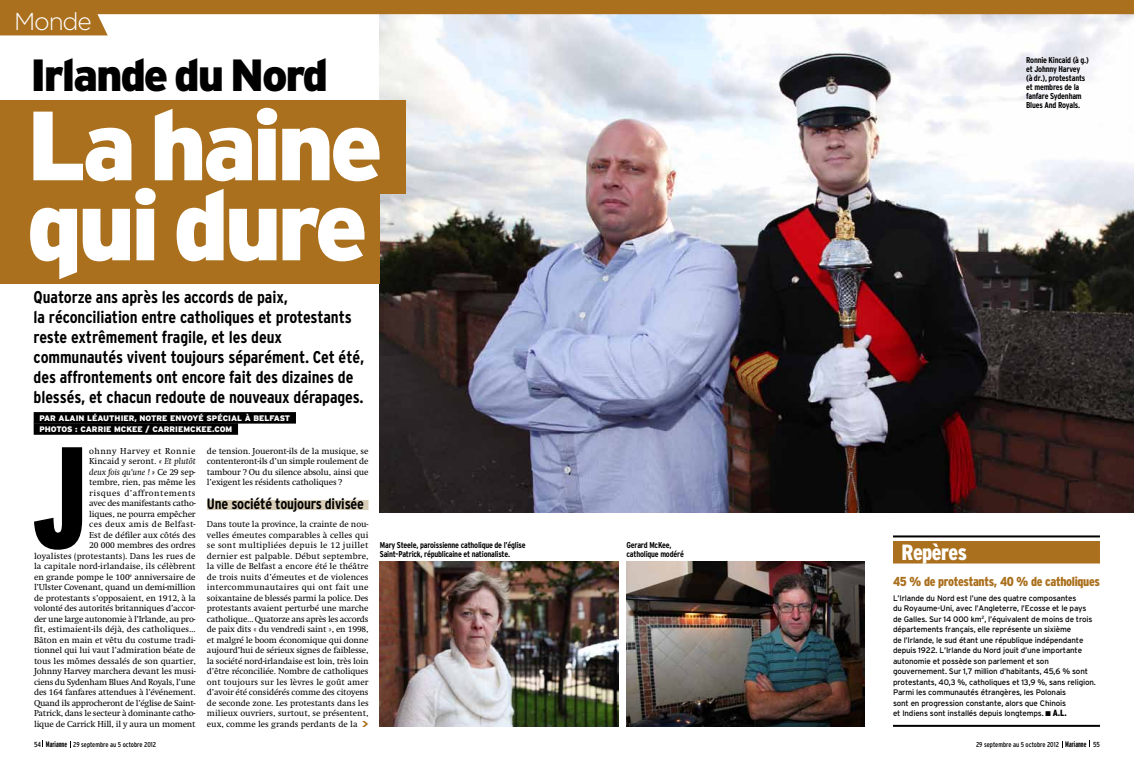
<style>
.page{position:relative;width:1134px;height:766px;background:#fff}
.page>*{position:absolute;margin:0;border:0;box-sizing:border-box;transform-origin:0 0}
.t1{font:900 extra-condensed 144px "Interstate";color:#000}
.t2{font:900 98px/80px "Interstate";letter-spacing:-.05em;color:#fff}
.t3{font:900 45px "Interstate";letter-spacing:-.05em;color:#000}
.t4{font:300 24.5px "Gotham";letter-spacing:-.05em;color:#fff}
.t5{font:900 condensed 22px "Interstate";letter-spacing:-.025em;color:#fff}
.t6{font:700 condensed 17px/20px "Interstate";letter-spacing:-.005em;color:#000}
.t7{font:700 condensed 15px "Interstate";letter-spacing:-.015em;color:#000}
.t8{font:900 condensed 13px "Interstate";letter-spacing:-.025em;color:#aa701e}
.t9{font:9px/10.5px "Swift Regu";letter-spacing:-.02em;color:#000;text-align:justify}
.t10{font:9px/10.5px "Swift Regu";letter-spacing:.04em;color:#000}
.t11{font:italic 9px "Swift";letter-spacing:-.015em;color:#000}
.t12{font:700 condensed 8.5px/9px "Interstate";letter-spacing:-.025em;color:#000}
.t13{font:8px/10.5px "Interstate";letter-spacing:-.02em;color:#000}
.t14{font:900 8px/11.2px "Interstate";color:#fff}
.t15{font:condensed 7px "Interstate";color:#000}
.s1{font-family:"Swift";font-style:italic}
.s2{font-family:"Swift Regu";font-style:normal}
.s3{font-weight:900;font-stretch:condensed;font-size:9px}
.s4{font-size:7.3px}
.s5{font-weight:700;font-stretch:extra-condensed;font-size:8px}
</style>
<div class="page">
<img style="left:380px;top:14px;width:754px;height:498px">
<div style="left:0;top:101px;width:405px;height:93px;background:#aa701e"></div>
<div style="left:0;top:185px;width:380px;height:99px;background:#aa701e"></div>
<div style="left:0;top:14px;width:108px;height:21px;background:#aa701e"></div>
<div style="left:567px;top:0;width:567px;height:14px;background:#aa701e"></div>
<div style="left:0;top:0;width:567px;height:14px;background:#aa701e"></div>
<div style="left:34px;top:412px;width:262px;height:11px;background:#000"></div>
<div style="left:34px;top:423px;width:204px;height:11px;background:#000"></div>
<hr style="left:893px;top:724px;width:207px;height:2px;background:#000">
<hr style="left:893px;top:535px;width:207px;height:2px;background:#000">
<div style="left:893px;top:541px;width:207px;height:22px;background:#aa701e"></div>
<img style="left:380px;top:561px;width:238px;height:165px">
<img style="left:626px;top:561px;width:239px;height:165px">
<div style="left:207px;top:500px;width:162px;height:10px;background:#d9cfb8"></div>
<h3 class="t4" style="left:14px;top:8px;width:79px">Monde</h3>
<h3 class="t3" style="left:30px;top:49px;width:299px">IRLANDE DU NORD</h3>
<h2 class="t2" style="left:26px;top:105px;width:358px">LA HAINE<br>QUI DURE</h2>
<p class="t6" style="left:34px;top:287px;width:332px">Quatorze ans après les accords de paix,<br>la réconciliation entre catholiques et protestants reste extrêmement fragile, et les deux communautés vivent toujours séparément. Cet été, des affrontements ont encore fait des dizaines de blessés, et chacun redoute de nouveaux dérapages.</p>
<p class="t14" style="left:39px;top:412px;width:252px">PAR ALAIN LÉAUTHIER, NOTRE ENVOYÉ SPÉCIAL À BELFAST<br>PHOTOS : CARRIE MCKEE / CARRIEMCKEE.COM</p>
<h1 class="t1" style="left:33px;top:418px;width:55px">J</h1>
<p class="t10" style="left:89px;top:445px;width:108px">ohnny Harvey et Ronnie<br>Kincaid y seront. <span class="s1">« Et plutôt</span></p>
<p class="t11" style="left:89px;top:466px;width:108px">deux fois qu’une ! » <span class="s2">Ce 29 sep-</span></p>
<p class="t9" style="left:34px;top:477px;width:163px;text-align:right">tembre, rien, pas même les<br>risques d’affrontements<br>avec des manifestants catho-<br>liques, ne pourra empêcher<br>ces deux amis de Belfast-<br>Est de défiler aux côtés des<br>20 000 membres des ordres<br>loyalistes (protestants). Dans les rues de la capitale nord-irlandaise, ils célèbrent en grande pompe le 100<sup>e</sup> anniversaire de l’Ulster Covenant, quand un demi-million de protestants s’opposaient, en 1912, à la volonté des autorités britanniques d’accor&shy;der une large autonomie à l’Irlande, au pro&shy;fit, estimaient-ils déjà, des catholiques… Bâton en main et vêtu du costume tradi&shy;tionnel qui lui vaut l’admiration béate de tous les mômes dessalés de son quartier, Johnny Harvey marchera devant les musi&shy;ciens du Sydenham Blues And Royals, l’une des 164 fanfares attendues à l’événement.<br>Quand ils approcheront de l’église de Saint-Patrick, dans le secteur à dominante catho&shy;lique de Carrick Hill, il y aura un moment</p>
<p class="t9" style="left:207px;top:445px;width:163px">de tension. Joueront-ils de la musique, se contenteront-ils d’un simple roulement de tambour ? Ou du silence absolu, ainsi que l’exigent les résidents catholiques ?</p>
<h3 class="t7" style="left:207px;top:495px;width:159px">Une société toujours divisée</h3>
<p class="t9" style="left:207px;top:519px;width:163px">Dans toute la province, la crainte de nou&shy;velles émeutes comparables à celles qui se sont multipliées depuis le 12 juillet dernier est palpable. Début septembre, la ville de Belfast a encore été le théâtre de trois nuits d’émeutes et de violences intercommunautaires qui ont fait une soixantaine de blessés parmi la police. Des protestants avaient perturbé une marche catholique… Quatorze ans après les accords de paix dits « du vendredi saint », en 1998, et malgré le boom économique qui donne aujourd’hui de sérieux signes de faiblesse, la société nord-irlandaise est loin, très loin d’être réconciliée. Nombre de catholiques ont toujours sur les lèvres le goût amer d’avoir été considérés comme des citoyens de seconde zone. Les protestants dans les milieux ouvriers, surtout, se présentent, eux, comme les grands perdants de la</p>
<p class="t12" style="left:380px;top:540px;width:147px">Mary Steele, paroissienne catholique de l’église<br>Saint-Patrick, républicaine et nationaliste.</p>
<p class="t12" style="left:626px;top:540px;width:59px">Gerard McKee, catholique modéré</p>
<p class="t12" style="left:1026px;top:56px;width:64px">Ronnie Kincaid (à g.) et Johnny Harvey<br>(à dr.), protestants et membres de la fanfare Sydenham<br>Blues And Royals.</p>
<h3 class="t5" style="left:901px;top:540px;width:67px">Repères</h3>
<h3 class="t8" style="left:893px;top:574px;width:208px">45 % de protestants, 40 % de catholiques</h3>
<p class="t13" style="left:893px;top:592px;width:204px">L’Irlande du Nord est l’une des quatre composantes<br>du Royaume-Uni, avec l’Angleterre, l’Ecosse et le pays de Galles. Sur 14 000 km<sup>2</sup>, l’équivalent de moins de trois départements français, elle représente un sixième<br>de l’Irlande, le sud étant une république indépendante depuis 1922. L’Irlande du Nord jouit d’une importante autonomie et possède son parlement et son gouvernement. Sur 1,7 million d’habitants, 45,6 % sont protestants, 40,3 %, catholiques et 13,9 %, sans religion.<br>Parmi les communautés étrangères, les Polonais<br>sont en progression constante, alors que Chinois<br>et Indiens sont installés depuis longtemps. ■ <span class="s3">A.L.</span></p>
<p class="t15" style="left:34px;top:740px;width:124px"><span class="s4">54</span> <span class="s5">Marianne</span> 29 septembre au 5 octobre 2012</p>
<p class="t15" style="left:976px;top:740px;width:125px">29 septembre au 5 octobre 2012 <span class="s5">Marianne</span> <span class="s4">55</span></p>
</div>
